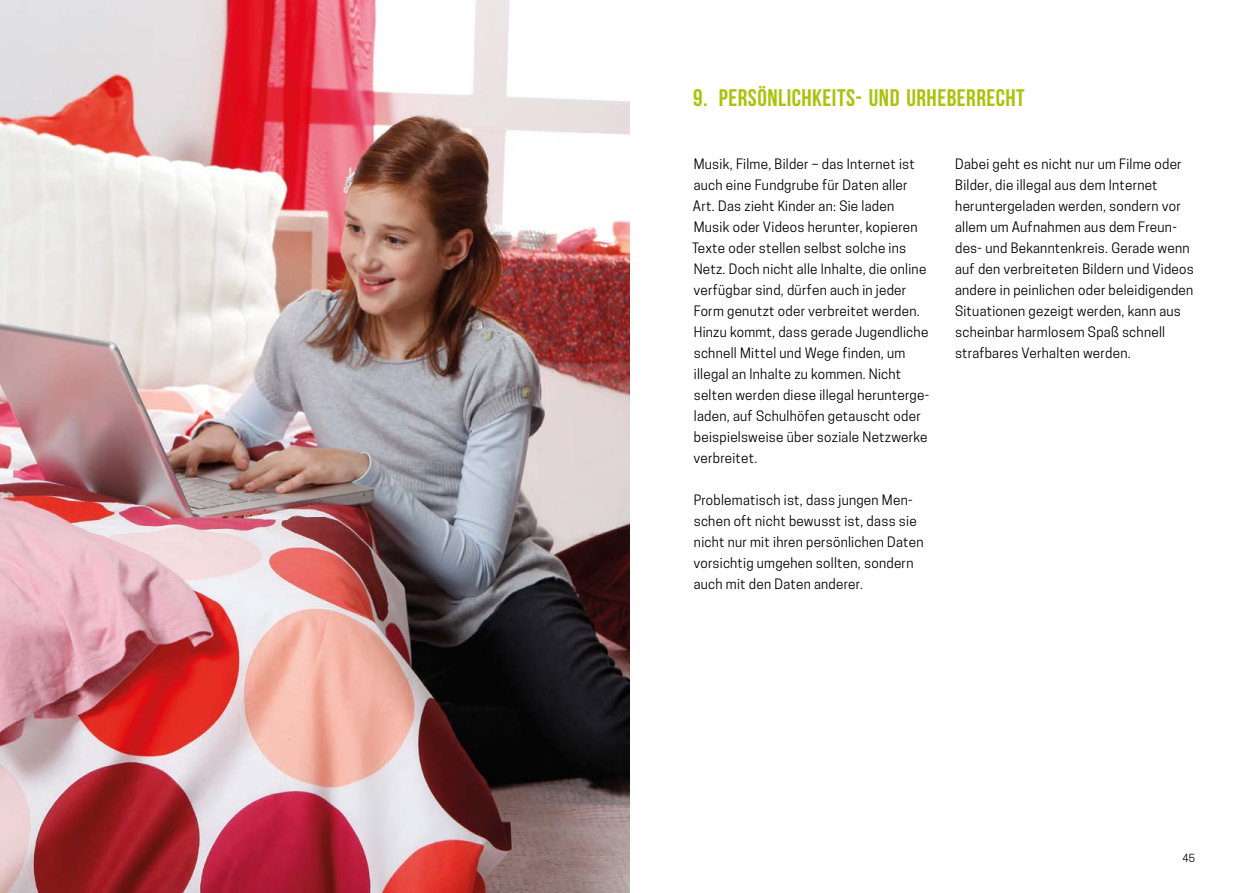
<style>
.page{position:relative;width:1259px;height:893px;background:#fff}
.page>*{position:absolute;margin:0;border:0;box-sizing:border-box;transform-origin:0 0}
.t1{font:700 24px "Bebas Neue";letter-spacing:.02em;color:#a9c30c}
.t2{font:13.5px/21px "Cooper Hewitt";letter-spacing:.02em;color:#000}
.t3{font:10.5px "Cooper Hewitt";color:#000}
</style>
<div class="page">
<img style="left:0;top:0;width:629px;height:893px">
<h1 class="t1" style="left:693px;top:85px;width:333px">9. PERSÖNLICHKEITS- UND URHEBERRECHT</h1>
<p class="t2" style="left:692px;top:154px;width:238px">Musik, Filme, Bilder – das Internet ist auch eine Fundgrube für Daten aller Art. Das zieht Kinder an: Sie laden Musik oder Videos herunter, kopieren Texte oder stellen selbst solche ins Netz. Doch nicht alle Inhalte, die online verfügbar sind, dürfen auch in jeder Form genutzt oder verbreitet werden.<br>Hinzu kommt, dass gerade Jugendliche schnell Mittel und Wege finden, um illegal an Inhalte zu kommen. Nicht selten werden diese illegal herunterge&shy;laden, auf Schulhöfen getauscht oder beispielsweise über soziale Netzwerke verbreitet.</p>
<p class="t2" style="left:693px;top:490px;width:232px">Problematisch ist, dass jungen Men&shy;schen oft nicht bewusst ist, dass sie nicht nur mit ihren persönlichen Daten vorsichtig umgehen sollten, sondern auch mit den Daten anderer.</p>
<p class="t2" style="left:955px;top:154px;width:240px">Dabei geht es nicht nur um Filme oder Bilder, die illegal aus dem Internet heruntergeladen werden, sondern vor allem um Aufnahmen aus dem Freun&shy;des- und Bekanntenkreis. Gerade wenn auf den verbreiteten Bildern und Videos andere in peinlichen oder beleidigenden Situationen gezeigt werden, kann aus scheinbar harmlosem Spaß schnell strafbares Verhalten werden.</p>
<p class="t3" style="left:1182px;top:852px;width:14px">45</p>
</div>
